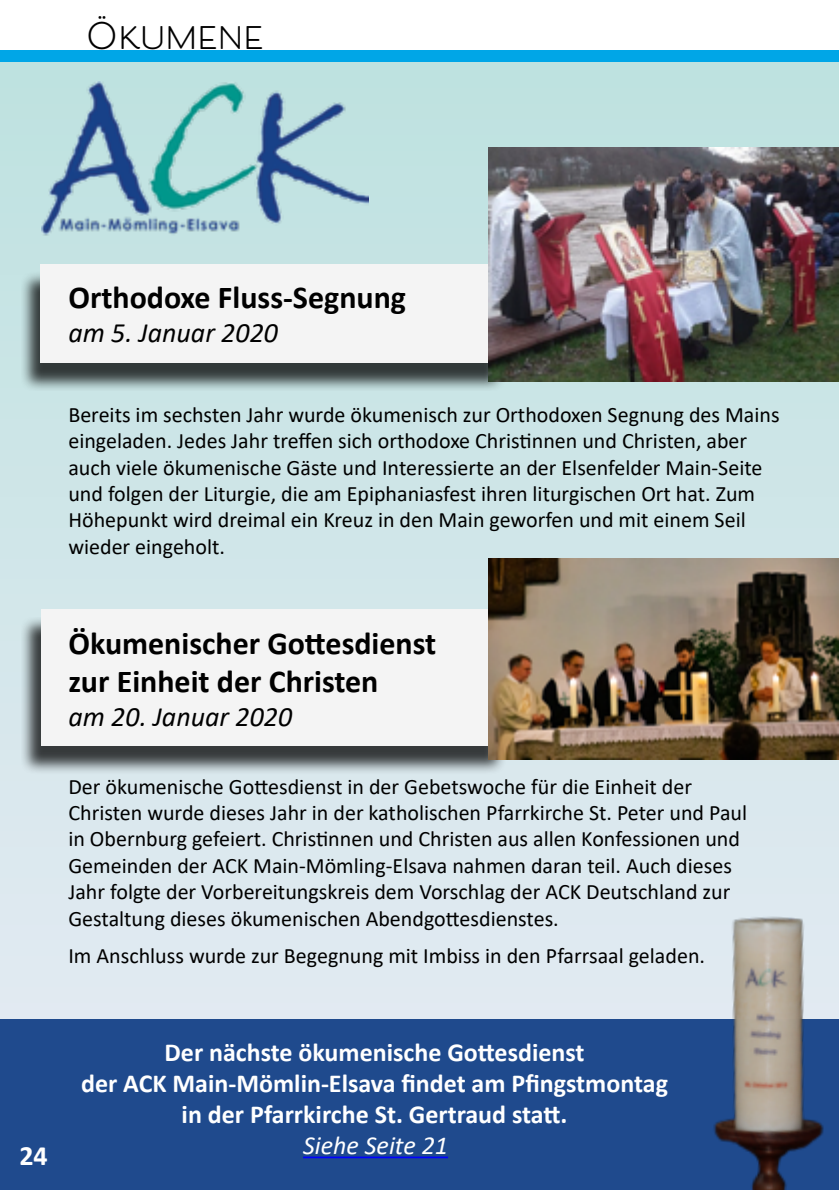
<style>
.page{position:relative;width:840px;height:1190px;background:#fff}
.page>*{position:absolute;margin:0;border:0;box-sizing:border-box;transform-origin:0 0}
.t1{font:700 36px "Beloved Sans";color:#000}
.Standarttext{font:700 32px "Calibri";color:#000}
.Standarttext-2{font:italic 28px "Calibri";color:#000}
.t2{font:700 28px "Calibri";color:#fff}
.Standarttext-3{font:700 26px "Calibri";color:#fff}
.Standarttext-4{font:italic 26px "Calibri";color:#fff}
.Standarttext-5{font:22px/26.4px "Calibri";color:#000}
</style>
<div class="page">
<div style="left:0;top:62px;width:839px;height:987px;background:linear-gradient(to bottom,#bde1df,#e4eaf2)"></div>
<div style="left:21px;top:271px;width:486px;height:120px;background:#000;opacity:.75"></div>
<div style="left:41px;top:264px;width:463px;height:99px;background:#f4f4f4"></div>
<div style="left:21px;top:617px;width:486px;height:158px;background:#000;opacity:.75"></div>
<div style="left:41px;top:610px;width:464px;height:136px;background:#f4f4f4"></div>
<div style="left:0;top:1019px;width:839px;height:171px;background:#1f4a8d"></div>
<img style="left:489px;top:147px;width:350px;height:234px">
<img style="left:710px;top:909px;width:129px;height:281px">
<img style="left:41px;top:81px;width:328px;height:160px">
<img style="left:489px;top:559px;width:350px;height:201px">
<hr style="left:303px;top:1157px;width:145px;height:1px;background:#00f">
<div style="left:0;top:50px;width:838px;height:12px;background:#00a6e7"></div>
<p class="t1" style="left:85px;top:16px;width:180px">ÖKUMENE</p>
<p class="Standarttext" style="left:68px;top:275px;width:339px">Orthodoxe Fluss-Segnung</p>
<p class="Standarttext-2" style="left:68px;top:313px;width:211px">am 5. Januar 2020</p>
<p class="Standarttext-5" style="left:68px;top:401px;width:713px">Bereits im sechsten Jahr wurde ökumenisch zur Orthodoxen Segnung des Mains eingeladen. Jedes Jahr treffen sich orthodoxe Christinnen und Christen, aber auch viele ökumenische Gäste und Interessierte an der Elsenfelder Main-Seite und folgen der Liturgie, die am Epiphaniasfest ihren liturgischen Ort hat. Zum Höhepunkt wird dreimal ein Kreuz in den Main geworfen und mit einem Seil wieder eingeholt.</p>
<p class="Standarttext" style="left:68px;top:620px;width:369px">Ökumenischer Gottesdienst</p>
<p class="Standarttext" style="left:68px;top:659px;width:312px">zur Einheit der Christen</p>
<p class="Standarttext-2" style="left:68px;top:697px;width:225px">am 20. Januar 2020</p>
<p class="Standarttext-5" style="left:68px;top:772px;width:680px">Der ökumenische Gottesdienst in der Gebetswoche für die Einheit der Christen wurde dieses Jahr in der katholischen Pfarrkirche St. Peter und Paul in Obernburg gefeiert. Christinnen und Christen aus allen Konfessionen und Gemeinden der ACK Main-Mömling-Elsava nahmen daran teil. Auch dieses Jahr folgte der Vorbereitungskreis dem Vorschlag der ACK Deutschland zur Gestaltung dieses ökumenischen Abendgottesdienstes.</p>
<p class="Standarttext-5" style="left:68px;top:942px;width:638px">Im Anschluss wurde zur Begegnung mit Imbiss in den Pfarrsaal geladen.</p>
<p class="t2" style="left:19px;top:1136px;width:30px">24</p>
<p class="Standarttext-3" style="left:165px;top:1034px;width:422px">Der nächste ökumenische Gottesdienst</p>
<p class="Standarttext-3" style="left:81px;top:1065px;width:588px">der ACK Main-Mömlin-Elsava findet am Pfingstmontag</p>
<p class="Standarttext-3" style="left:182px;top:1096px;width:387px">in der Pfarrkirche St. Gertraud statt.</p>
<p class="Standarttext-4" style="left:303px;top:1128px;width:147px">Siehe Seite 21</p>
</div>
